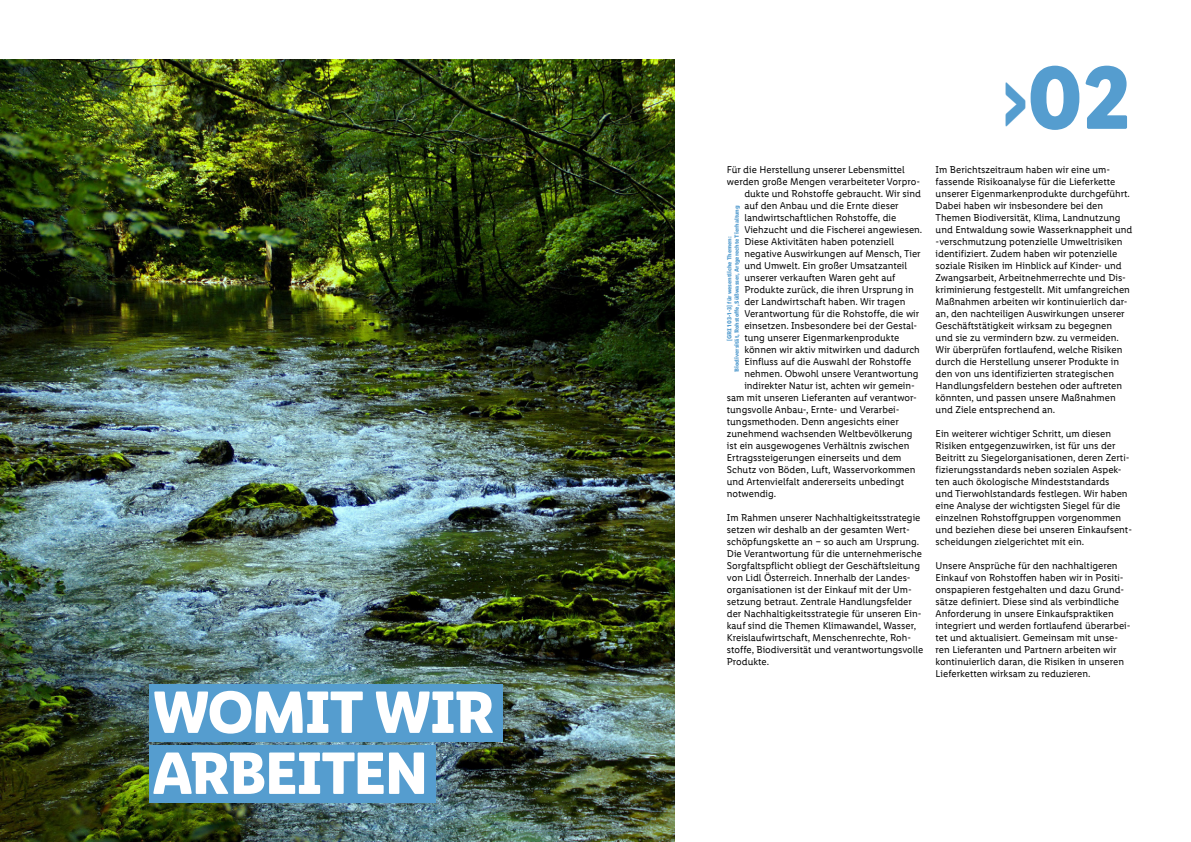
<style>
.page{position:relative;width:1191px;height:842px;background:#fff}
.page>*{position:absolute;margin:0;border:0;box-sizing:border-box;transform-origin:0 0}
.Kapitelnummer{font:700 90px "Lidl Font Pro";color:#559dcf;scale:.5 1}
.Kapitel_groß{font:700 60px "Lidl Font Pro";letter-spacing:-.035em;color:#fff}
.copy{font:10px/12px "Lidl Font Pro";color:#000}
.GRI_Hinweis{font:700 6px/7.2px "Lidl Font Pro";color:#559dcf;text-align:center}
</style>
<div class="page">
<img style="left:0;top:60px;width:675px;height:782px">
<div style="left:149px;top:684px;width:353px;height:58px;background:#559dcf"></div>
<div style="left:149px;top:745px;width:287px;height:58px;background:#559dcf"></div>
<p class="Kapitel_groß" style="left:152px;top:678px;width:344px">WOMIT WIR</p>
<p class="Kapitel_groß" style="left:152px;top:739px;width:278px">ARBEITEN</p>
<p class="Kapitelnummer" style="left:1003px;top:47px;width:258px">&gt;02</p>
<p class="copy" style="left:727px;top:164px;width:179px">Für die Herstellung unserer Lebensmittel</p>
<p class="copy" style="left:727px;top:176px;width:195px">werden große Mengen verarbeiteter Vorpro-</p>
<p class="copy" style="left:744px;top:188px;width:178px">dukte und Rohstoffe gebraucht. Wir sind</p>
<p class="copy" style="left:744px;top:200px;width:156px">auf den Anbau und die Ernte dieser</p>
<p class="copy" style="left:744px;top:212px;width:153px">landwirtschaftlichen Rohstoffe, die</p>
<p class="copy" style="left:744px;top:224px;width:179px">Viehzucht und die Fischerei angewiesen.</p>
<p class="copy" style="left:744px;top:236px;width:151px">Diese Aktivitäten haben potenziell</p>
<p class="copy" style="left:744px;top:248px;width:178px">negative Auswirkungen auf Mensch, Tier</p>
<p class="copy" style="left:744px;top:260px;width:164px">und Umwelt. Ein großer Umsatzanteil</p>
<p class="copy" style="left:744px;top:272px;width:153px">unserer verkauften Waren geht auf</p>
<p class="copy" style="left:744px;top:284px;width:171px">Produkte zurück, die ihren Ursprung in</p>
<p class="copy" style="left:744px;top:296px;width:163px">der Landwirtschaft haben. Wir tragen</p>
<p class="copy" style="left:744px;top:308px;width:176px">Verantwortung für die Rohstoffe, die wir</p>
<p class="copy" style="left:744px;top:320px;width:174px">einsetzen. Insbesondere bei der Gestal-</p>
<p class="copy" style="left:744px;top:332px;width:156px">tung unserer Eigenmarkenprodukte</p>
<p class="copy" style="left:744px;top:344px;width:177px">können wir aktiv mitwirken und dadurch</p>
<p class="copy" style="left:744px;top:356px;width:168px">Einfluss auf die Auswahl der Rohstoffe</p>
<p class="copy" style="left:744px;top:368px;width:176px">nehmen. Obwohl unsere Verantwortung</p>
<p class="copy" style="left:744px;top:380px;width:172px">indirekter Natur ist, achten wir gemein-</p>
<p class="copy" style="left:727px;top:392px;width:192px">sam mit unseren Lieferanten auf verantwor-</p>
<p class="copy" style="left:727px;top:404px;width:174px">tungsvolle Anbau-, Ernte- und Verarbei-</p>
<p class="copy" style="left:727px;top:416px;width:174px">tungsmethoden. Denn angesichts einer</p>
<p class="copy" style="left:727px;top:428px;width:187px">zunehmend wachsenden Weltbevölkerung</p>
<p class="copy" style="left:727px;top:440px;width:184px">ist ein ausgewogenes Verhältnis zwischen</p>
<p class="copy" style="left:727px;top:452px;width:176px">Ertragssteigerungen einerseits und dem</p>
<p class="copy" style="left:727px;top:464px;width:190px">Schutz von Böden, Luft, Wasservorkommen</p>
<p class="copy" style="left:727px;top:476px;width:179px">und Artenvielfalt andererseits unbedingt</p>
<p class="copy" style="left:727px;top:488px;width:51px">notwendig.</p>
<p class="copy" style="left:727px;top:512px;width:198px">Im Rahmen unserer Nachhaltigkeitsstrategie setzen wir deshalb an der gesamten Wert&shy;schöpfungskette an – so auch am Ursprung.<br>Die Verantwortung für die unternehmerische Sorgfaltspflicht obliegt der Geschäftsleitung von Lidl Österreich. Innerhalb der Landes&shy;organisationen ist der Einkauf mit der Um&shy;setzung betraut. Zentrale Handlungsfelder der Nachhaltigkeitsstrategie für unseren Ein&shy;kauf sind die Themen Klimawandel, Wasser, Kreislaufwirtschaft, Menschenrechte, Roh&shy;stoffe, Biodiversität und verantwortungsvolle Produkte.</p>
<p class="GRI_Hinweis" style="left:726px;top:372px;width:168px;rotate:-90deg">[GRI 103-1-3] für wesentliche Themen:<br>Biodiversität, Rohstoffe, Süßwasser, Artgerechte Tierhaltung</p>
<p class="copy" style="left:935px;top:164px;width:198px">Im Berichtszeitraum haben wir eine um&shy;fassende Risikoanalyse für die Lieferkette unserer Eigenmarkenprodukte durchgeführt.<br>Dabei haben wir insbesondere bei den Themen Biodiversität, Klima, Landnutzung und Entwaldung sowie Wasserknappheit und -verschmutzung potenzielle Umweltrisiken identifiziert. Zudem haben wir potenzielle soziale Risiken im Hinblick auf Kinder- und Zwangsarbeit, Arbeitnehmerrechte und Dis&shy;kriminierung festgestellt. Mit umfangreichen Maßnahmen arbeiten wir kontinuierlich dar&shy;an, den nachteiligen Auswirkungen unserer Geschäftstätigkeit wirksam zu begegnen<br>und sie zu vermindern bzw. zu vermeiden.<br>Wir überprüfen fortlaufend, welche Risiken durch die Herstellung unserer Produkte in den von uns identifizierten strategischen Handlungsfeldern bestehen oder auftreten könnten, und passen unsere Maßnahmen und Ziele entsprechend an.</p>
<p class="copy" style="left:935px;top:428px;width:198px">Ein weiterer wichtiger Schritt, um diesen Risiken entgegenzuwirken, ist für uns der Beitritt zu Siegelorganisationen, deren Zerti&shy;fizierungsstandards neben sozialen Aspek&shy;ten auch ökologische Mindeststandards<br>und Tierwohlstandards festlegen. Wir haben eine Analyse der wichtigsten Siegel für die einzelnen Rohstoffgruppen vorgenommen und beziehen diese bei unseren Einkaufsent&shy;scheidungen zielgerichtet mit ein.</p>
<p class="copy" style="left:935px;top:560px;width:196px">Unsere Ansprüche für den nachhaltigeren Einkauf von Rohstoffen haben wir in Positi&shy;onspapieren festgehalten und dazu Grund&shy;sätze definiert. Diese sind als verbindliche Anforderung in unsere Einkaufspraktiken integriert und werden fortlaufend überarbei&shy;tet und aktualisiert. Gemeinsam mit unse&shy;ren Lieferanten und Partnern arbeiten wir kontinuierlich daran, die Risiken in unseren Lieferketten wirksam zu reduzieren.</p>
</div>
